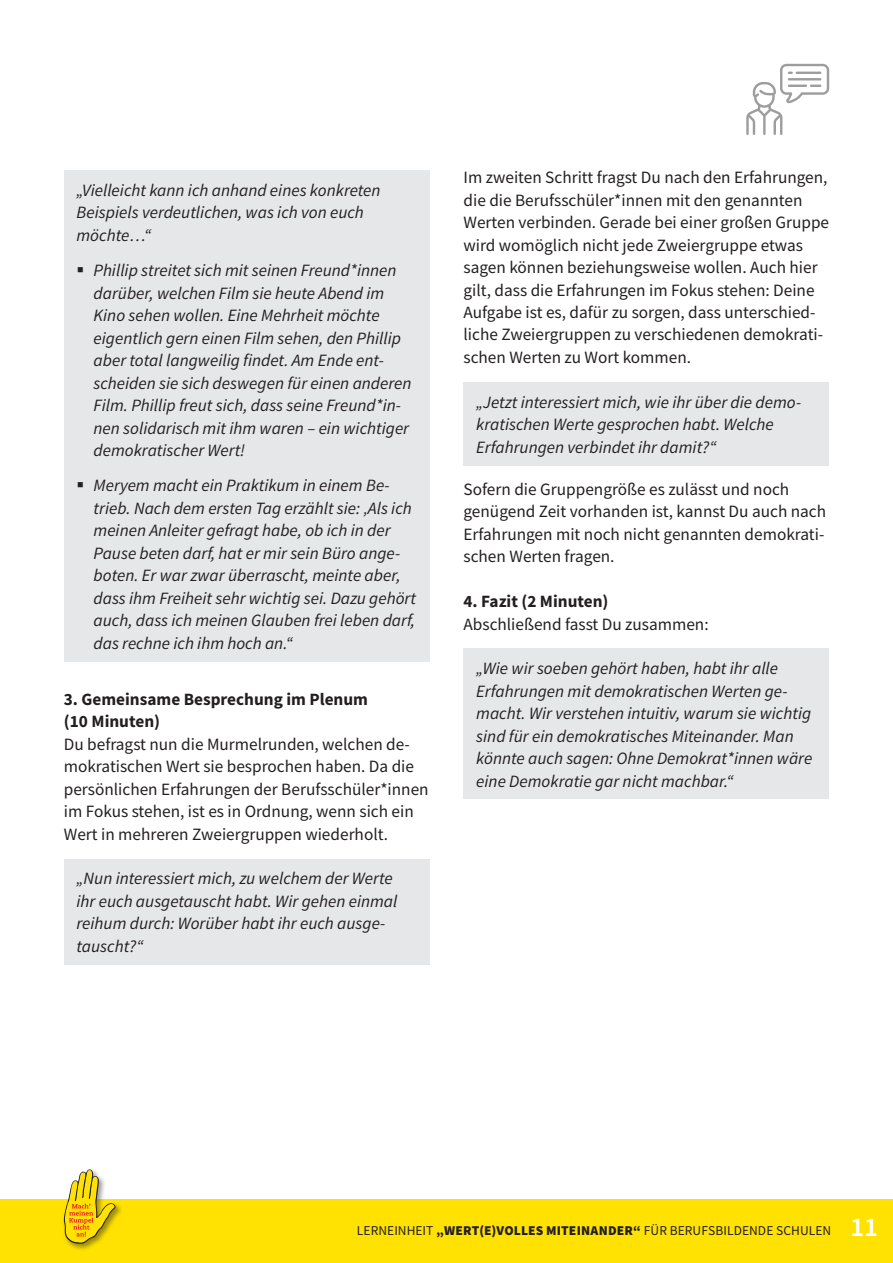
<style>
.page{position:relative;width:893px;height:1263px;background:#fff}
.page>*{position:absolute;margin:0;border:0;box-sizing:border-box;transform-origin:0 0}
.t1{font:italic 17.25px/22.5px "Source Sans Pro";color:#231f20}
.t2{font:17.25px/22.5px "Source Sans Pro";color:#231f20}
.t3{font:700 17.25px/22.5px "Source Sans Pro";color:#231f20}
.t4{font:13.5px "Source Sans Pro";letter-spacing:.005em;color:#231f20}
.s1{font-weight:900}
.s2{font-weight:600;font-size:27px;color:#fff}
</style>
<div class="page">
<div style="left:0;top:1199px;width:893px;height:64px;background:#ffe201"></div>
<svg style="left:746px;top:64px;width:83px;height:71px"></svg>
<div style="left:62px;top:1168px;width:61px;height:83px;background:#231f20;opacity:.45"></div>
<svg style="left:64px;top:1169px;width:52px;height:75px"></svg>
<div style="left:64px;top:170px;width:365px;height:492px;background:#e6e7e9"></div>
<div style="left:64px;top:859px;width:365px;height:106px;background:#e6e7e9"></div>
<div style="left:463px;top:382px;width:366px;height:83px;background:#e6e7e9"></div>
<div style="left:463px;top:648px;width:366px;height:151px;background:#e6e7e9"></div>
<p class="t1" style="left:77px;top:179px;width:305px">„Vielleicht kann ich anhand eines konkreten<br>Beispiels verdeutlichen, was ich von euch möchte…“</p>
<p class="t1" style="left:94px;top:259px;width:320px">Phillip streitet sich mit seinen Freund*innen darüber, welchen Film sie heute Abend im Kino sehen wollen. Eine Mehrheit möchte eigentlich gern einen Film sehen, den Phillip aber total langweilig findet. Am Ende ent&shy;scheiden sie sich deswegen für einen anderen Film. Phillip freut sich, dass seine Freund*in&shy;nen solidarisch mit ihm waren – ein wichtiger demokratischer Wert!</p>
<p class="t1" style="left:94px;top:474px;width:324px">Meryem macht ein Praktikum in einem Be&shy;trieb. Nach dem ersten Tag erzählt sie: ‚Als ich meinen Anleiter gefragt habe, ob ich in der Pause beten darf, hat er mir sein Büro ange&shy;boten. Er war zwar überrascht, meinte aber, dass ihm Freiheit sehr wichtig sei. Dazu gehört auch, dass ich meinen Glauben frei leben darf, das rechne ich ihm hoch an.“</p>
<p class="t3" style="left:64px;top:688px;width:306px">3. Gemeinsame Besprechung im Plenum (10 Minuten)</p>
<p class="t2" style="left:64px;top:733px;width:366px">Du befragst nun die Murmelrunden, welchen de&shy;mokratischen Wert sie besprochen haben. Da die persönlichen Erfahrungen der Berufsschüler*innen im Fokus stehen, ist es in Ordnung, wenn sich ein Wert in mehreren Zweiergruppen wiederholt.</p>
<p class="t1" style="left:77px;top:867px;width:322px">„Nun interessiert mich, zu welchem der Werte ihr euch ausgetauscht habt. Wir gehen einmal reihum durch: Worüber habt ihr euch ausge&shy;tauscht?“</p>
<p class="t2" style="left:463px;top:166px;width:367px">Im zweiten Schritt fragst Du nach den Erfahrungen, die die Berufsschüler*innen mit den genannten Werten verbinden. Gerade bei einer großen Gruppe wird womöglich nicht jede Zweiergruppe etwas sagen können beziehungsweise wollen. Auch hier gilt, dass die Erfahrungen im Fokus stehen: Deine Aufgabe ist es, dafür zu sorgen, dass unterschied&shy;liche Zweiergruppen zu verschiedenen demokrati&shy;schen Werten zu Wort kommen.</p>
<p class="t1" style="left:476px;top:390px;width:326px">„Jetzt interessiert mich, wie ihr über die demo&shy;kratischen Werte gesprochen habt. Welche<br>Erfahrungen verbindet ihr damit?“</p>
<p class="t2" style="left:463px;top:477px;width:364px">Sofern die Gruppengröße es zulässt und noch genügend Zeit vorhanden ist, kannst Du auch nach Erfahrungen mit noch nicht genannten demokrati&shy;schen Werten fragen.</p>
<p class="t3" style="left:463px;top:590px;width:147px">4. Fazit (2 Minuten)</p>
<p class="t2" style="left:463px;top:612px;width:247px">Abschließend fasst Du zusammen:</p>
<p class="t1" style="left:476px;top:657px;width:338px">„Wie wir soeben gehört haben, habt ihr alle Erfahrungen mit demokratischen Werten ge&shy;macht. Wir verstehen intuitiv, warum sie wichtig sind für ein demokratisches Miteinander. Man könnte auch sagen: Ohne Demokrat*innen wäre eine Demokratie gar nicht machbar.“</p>
<p class="t4" style="left:357px;top:1222px;width:523px">Lerneinheit <span class="s1">„WERT(E)VOLLES MITEINANDER“</span> für berufsbildende Schulen <span class="s2">11</span></p>
</div>
